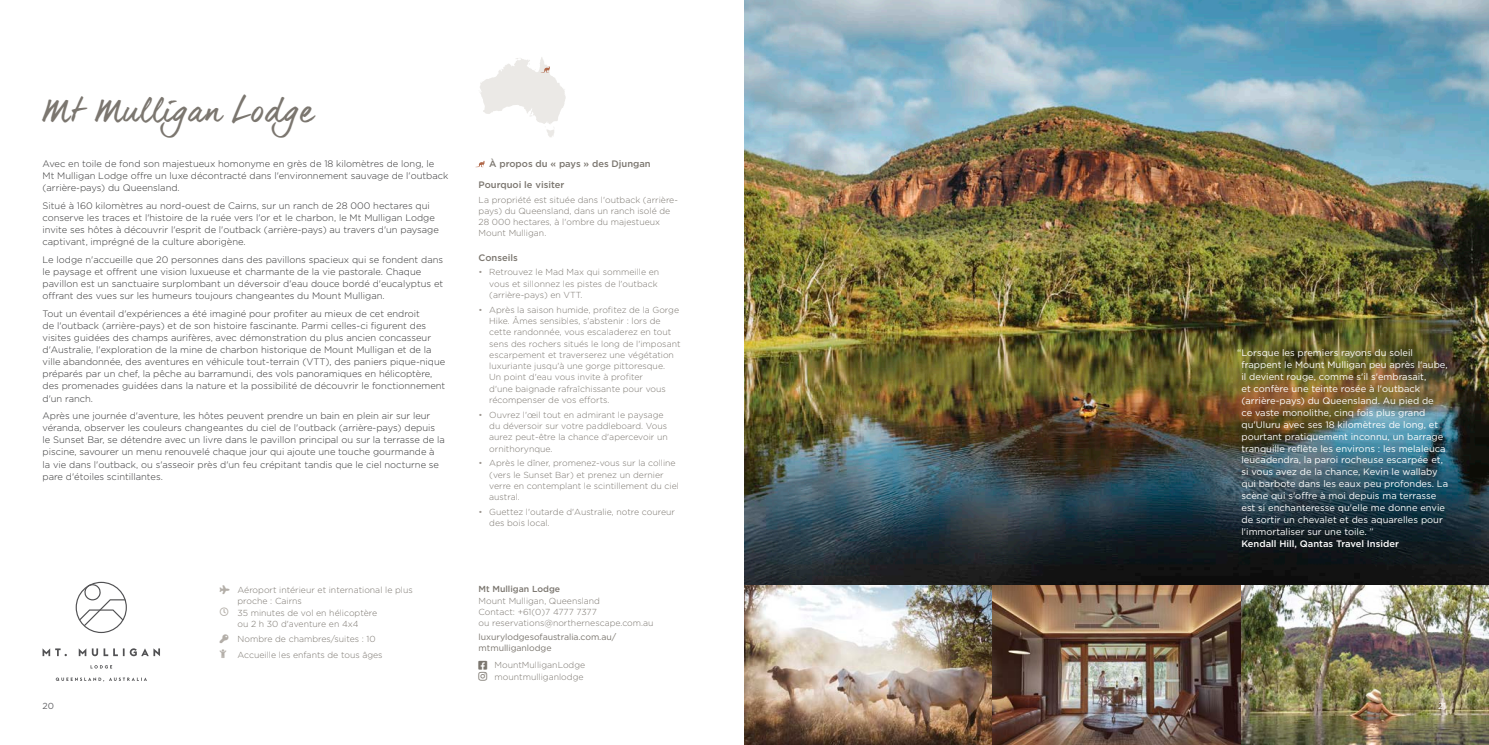
<style>
.page{position:relative;width:1489px;height:745px;background:#fff}
.page>*{position:absolute;margin:0;border:0;box-sizing:border-box;transform-origin:0 0}
.t1{font:32.5px "dear Joe 6";color:#7b766f}
.t2{font:300 9.38px/12.1px "Gotham";color:#333334}
.t3{font:9.38px/11.9px "Gotham";color:#fff}
.t4{font:500 9.38px "Gotham";color:#7b766f}
.t5{font:500 9.38px "Gotham";color:#fff}
.t6{font:300 8.75px/11.2px "Gotham";color:#7b766f}
.t7{font:8.75px/11.2px "Gotham";letter-spacing:-.005em;color:#7b766f}
.t8{font:500 8.75px "Gotham";color:#7b766f}
.t9{font:8.75px "Gotham";color:#636366}
.t10{font:8.75px "Gotham";color:#fff}
.s1{color:#9b958f}
</style>
<div class="page">
<img style="left:744px;top:0;width:744px;height:744px">
<svg style="left:480px;top:57px;width:86px;height:80px"></svg>
<svg style="left:76px;top:581px;width:51px;height:51px"></svg>
<svg style="left:56px;top:677px;width:91px;height:4px"></svg>
<svg style="left:91px;top:665px;width:21px;height:3px"></svg>
<svg style="left:43px;top:648px;width:117px;height:7px"></svg>
<svg style="left:475px;top:161px;width:9px;height:6px"></svg>
<h1 class="t1" style="left:43px;top:90px;width:273px">Mt Mulligan Lodge</h1>
<p class="t2" style="left:43px;top:157px;width:407px">Avec en toile de fond son majestueux homonyme en grès de 18 kilomètres de long, le<br>Mt Mulligan Lodge offre un luxe décontracté dans l'environnement sauvage de l'outback (arrière-pays) du Queensland.</p>
<p class="t2" style="left:43px;top:199px;width:398px">Situé à 160 kilomètres au nord-ouest de Cairns, sur un ranch de 28 000 hectares qui conserve les traces et l'histoire de la ruée vers l'or et le charbon, le Mt Mulligan Lodge invite ses hôtes à découvrir l'esprit de l'outback (arrière-pays) au travers d'un paysage captivant, imprégné de la culture aborigène.</p>
<p class="t2" style="left:43px;top:253px;width:402px">Le lodge n'accueille que 20 personnes dans des pavillons spacieux qui se fondent dans le paysage et offrent une vision luxueuse et charmante de la vie pastorale. Chaque pavillon est un sanctuaire surplombant un déversoir d'eau douce bordé d'eucalyptus et offrant des vues sur les humeurs toujours changeantes du Mount Mulligan.</p>
<p class="t2" style="left:43px;top:307px;width:404px">Tout un éventail d'expériences a été imaginé pour profiter au mieux de cet endroit<br>de l'outback (arrière-pays) et de son histoire fascinante. Parmi celles-ci figurent des visites guidées des champs aurifères, avec démonstration du plus ancien concasseur d'Australie, l'exploration de la mine de charbon historique de Mount Mulligan et de la ville abandonnée, des aventures en véhicule tout-terrain (VTT), des paniers pique-nique préparés par un chef, la pêche au barramundi, des vols panoramiques en hélicoptère, des promenades guidées dans la nature et la possibilité de découvrir le fonctionnement d'un ranch.</p>
<p class="t2" style="left:43px;top:409px;width:404px">Après une journée d'aventure, les hôtes peuvent prendre un bain en plein air sur leur véranda, observer les couleurs changeantes du ciel de l'outback (arrière-pays) depuis le Sunset Bar, se détendre avec un livre dans le pavillon principal ou sur la terrasse de la piscine, savourer un menu renouvelé chaque jour qui ajoute une touche gourmande à<br>la vie dans l'outback, ou s'asseoir près d'un feu crépitant tandis que le ciel nocturne se pare d'étoiles scintillantes.</p>
<p class="t6" style="left:237px;top:583px;width:177px">Aéroport intérieur et international le plus proche : Cairns<br>35 minutes de vol en hélicoptère<br>ou 2 h 30 d'aventure en 4x4</p>
<p class="t6" style="left:237px;top:630px;width:147px;line-height:15.5px">Nombre de chambres/suites : 10<br>Accueille les enfants de tous âges</p>
<p class="t4" style="left:489px;top:157px;width:163px">À propos du « pays » des Djungan</p>
<p class="t4" style="left:478px;top:179px;width:87px">Pourquoi le visiter</p>
<p class="t6" style="left:478px;top:193px;width:201px">La propriété est située dans l'outback (arrière&shy;pays) du Queensland, dans un ranch isolé de 28 000 hectares, à l'ombre du majestueux Mount Mulligan.</p>
<p class="t4" style="left:478px;top:252px;width:41px">Conseils</p>
<p class="t6" style="left:489px;top:266px;width:171px;text-indent:-11px"><span class="s1">•</span> Retrouvez le Mad Max qui sommeille en vous et sillonnez les pistes de l'outback (arrière-pays) en VTT.</p>
<p class="t6" style="left:489px;top:303px;width:193px;text-indent:-11px"><span class="s1">•</span> Après la saison humide, profitez de la Gorge Hike. Âmes sensibles, s'abstenir : lors de cette randonnée, vous escaladerez en tout sens des rochers situés le long de l'imposant escarpement et traverserez une végétation luxuriante jusqu'à une gorge pittoresque.<br>Un point d'eau vous invite à profiter<br>d'une baignade rafraîchissante pour vous récompenser de vos efforts.</p>
<p class="t6" style="left:489px;top:408px;width:180px;text-indent:-11px"><span class="s1">•</span> Ouvrez l'œil tout en admirant le paysage du déversoir sur votre paddleboard. Vous aurez peut-être la chance d'apercevoir un ornithorynque.</p>
<p class="t6" style="left:489px;top:457px;width:191px;text-indent:-11px"><span class="s1">•</span> Après le dîner, promenez-vous sur la colline (vers le Sunset Bar) et prenez un dernier verre en contemplant le scintillement du ciel austral.</p>
<p class="t6" style="left:489px;top:505px;width:187px;text-indent:-11px"><span class="s1">•</span> Guettez l'outarde d'Australie, notre coureur des bois local.</p>
<p class="t8" style="left:478px;top:583px;width:83px">Mt Mulligan Lodge</p>
<p class="t6" style="left:478px;top:594px;width:176px">Mount Mulligan, Queensland<br>Contact: +61(0)7 4777 7377<br>ou reservations@northernescape.com.au</p>
<p class="t7" style="left:478px;top:630px;width:139px">luxurylodgesofaustralia.com.au/ mtmulliganlodge</p>
<p class="t6" style="left:494px;top:659px;width:92px">MountMulliganLodge mountmulliganlodge</p>
<p class="t3" style="left:1241px;top:347px;width:208px;text-indent:-4px">“Lorsque les premiers rayons du soleil frappent le Mount Mulligan peu après l'aube, il devient rouge, comme s'il s'embrasait,<br>et confère une teinte rosée à l'outback (arrière-pays) du Queensland. Au pied de<br>ce vaste monolithe, cinq fois plus grand qu'Uluru avec ses 18 kilomètres de long, et pourtant pratiquement inconnu, un barrage tranquille reflète les environs : les melaleuca leucadendra, la paroi rocheuse escarpée et, si vous avez de la chance, Kevin le wallaby qui barbote dans les eaux peu profondes. La scène qui s'offre à moi depuis ma terrasse est si enchanteresse qu'elle me donne envie de sortir un chevalet et des aquarelles pour l'immortaliser sur une toile. ”</p>
<p class="t5" style="left:1241px;top:537px;width:159px">Kendall Hill, Qantas Travel Insider</p>
<p class="t9" style="left:43px;top:700px;width:13px">20</p>
<p class="t10" style="left:1437px;top:700px;width:10px">21</p>
</div>
